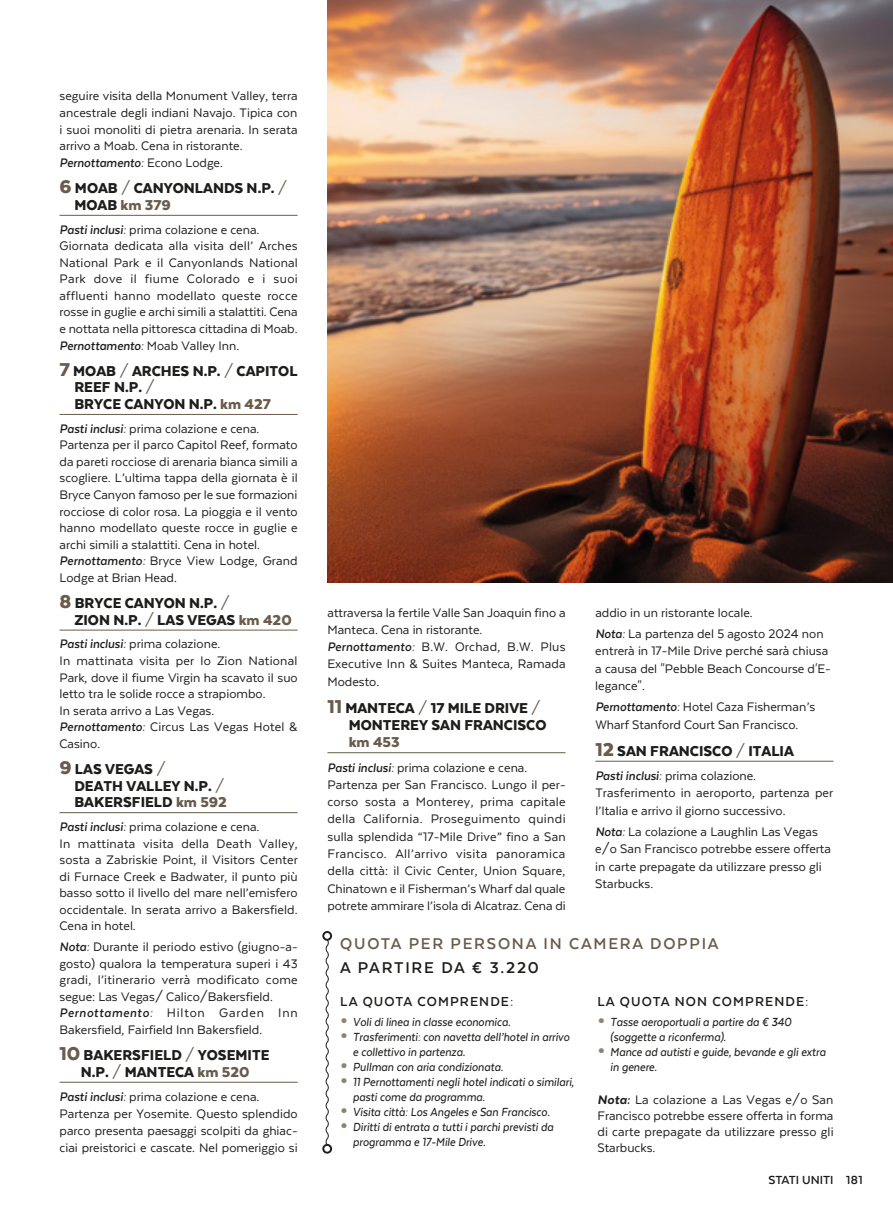
<style>
.page{position:relative;width:893px;height:1212px;background:#fff}
.page>*{position:absolute;margin:0;border:0;box-sizing:border-box;transform-origin:0 0}
.t1{font:700 18px "Texta";letter-spacing:.1em;color:#695c4b}
.t2{font:700 18px "Texta";letter-spacing:.1em;color:#1d1d1b}
.t3{font:900 16.5px/16.5px "Texta";color:#1d1d1b}
.t4{font:900 16.5px "Texta";color:#695c4b}
.t5{font:700 15px "Texta";letter-spacing:.075em;color:#1d1d1b}
.t6{font:14.25px/16.5px "Texta";color:#1d1d1b}
.t7{font:italic 500 13.5px/15px "Texta";color:#1d1d1b;scale:.9 1}
.t8{font:700 13.5px "Texta";color:#1d1d1b}
.s1{font-weight:700;font-style:italic}
.s2{font-size:21.45px;color:#695c4b}
.s3{font-weight:400;color:#695c4b}
.s4{color:#695c4b}
.s5{font-weight:900;font-style:normal;font-size:24px;color:#908270}
.s6{font-weight:800;font-style:italic}
</style>
<div class="page">
<hr style="left:60px;top:215px;width:238px;height:1px;background:#695c4b">
<hr style="left:60px;top:414px;width:238px;height:1px;background:#695c4b">
<hr style="left:60px;top:630px;width:238px;height:1px;background:#695c4b">
<hr style="left:60px;top:812px;width:238px;height:1px;background:#695c4b">
<hr style="left:60px;top:1082px;width:238px;height:1px;background:#695c4b">
<hr style="left:327px;top:752px;width:239px;height:1px;background:#695c4b">
<hr style="left:595px;top:761px;width:238px;height:1px;background:#695c4b">
<svg style="left:325px;top:940px;width:5px;height:205px"></svg>
<div style="left:322px;top:931px;width:10px;height:10px;border:2px solid #1d1d1b;border-radius:50%"></div>
<div style="left:322px;top:1144px;width:10px;height:9px;border:2px solid #1d1d1b;border-radius:50%"></div>
<img style="left:327px;top:0;width:566px;height:582px">
<p class="t6" style="left:60px;top:87px;width:240px">seguire visita della Monument Valley, terra ancestrale degli indiani Navajo. Tipica con i suoi monoliti di pietra arenaria. In serata arrivo a Moab. Cena in ristorante.<br><span class="s1">Pernottamento:</span> Econo Lodge.</p>
<p class="t3" style="left:74px;top:180px;width:214px;text-indent:-15px"><span class="s2">6</span> MOAB <span class="s3">/</span> CANYONLANDS N.P. <span class="s3">/<br></span>MOAB <span class="s4">km 379</span></p>
<p class="t6" style="left:60px;top:221px;width:240px"><span class="s1">Pasti inclusi:</span> prima colazione e cena.<br>Giornata dedicata alla visita dell’ Arches National Park e il Canyonlands National Park dove il fiume Colorado e i suoi affluenti hanno modellato queste rocce rosse in guglie e archi simili a stalattiti. Cena e nottata nella pittoresca cittadina di Moab.<br><span class="s1">Pernottamento:</span> Moab Valley Inn.</p>
<p class="t3" style="left:74px;top:362px;width:225px;text-indent:-15px"><span class="s2">7</span> MOAB <span class="s3">/</span> ARCHES N.P. <span class="s3">/</span> CAPITOL<br>REEF N.P. <span class="s3">/<br></span>BRYCE CANYON N.P. <span class="s4">km 427</span></p>
<p class="t6" style="left:60px;top:420px;width:240px"><span class="s1">Pasti inclusi:</span> prima colazione e cena.<br>Partenza per il parco Capitol Reef, formato da pareti rocciose di arenaria bianca simili a scogliere. L’ultima tappa della giornata è il Bryce Canyon famoso per le sue formazioni rocciose di color rosa. La pioggia e il vento hanno modellato queste rocce in guglie e archi simili a stalattiti. Cena in hotel.<br><span class="s1">Pernottamento:</span> Bryce View Lodge, Grand Lodge at Brian Head.</p>
<p class="t3" style="left:74px;top:595px;width:219px;text-indent:-15px"><span class="s2">8</span> BRYCE CANYON N.P. <span class="s3">/<br></span>ZION N.P. <span class="s3">/</span> LAS VEGAS <span class="s4">km 420</span></p>
<p class="t6" style="left:60px;top:636px;width:240px"><span class="s1">Pasti inclusi:</span> prima colazione.<br>In mattinata visita per lo Zion National Park, dove il fiume Virgin ha scavato il suo letto tra le solide rocce a strapiombo.<br>In serata arrivo a Las Vegas.<br><span class="s1">Pernottamento:</span> Circus Las Vegas Hotel &amp; Casino.</p>
<p class="t3" style="left:74px;top:760px;width:154px;text-indent:-15px"><span class="s2">9</span> LAS VEGAS <span class="s3">/<br></span>DEATH VALLEY N.P. <span class="s3">/<br></span>BAKERSFIELD <span class="s4">km 592</span></p>
<p class="t6" style="left:60px;top:818px;width:240px"><span class="s1">Pasti inclusi:</span> prima colazione e cena.<br>In mattinata visita della Death Valley, sosta a Zabriskie Point, il Visitors Center di Furnace Creek e Badwater, il punto più basso sotto il livello del mare nell’emisfero occidentale. In serata arrivo a Bakersfield.<br>Cena in hotel.</p>
<p class="t6" style="left:60px;top:938px;width:240px"><span class="s1">Nota:</span> Durante il periodo estivo (giugno-a&shy;gosto) qualora la temperatura superi i 43 gradi, l’itinerario verrà modificato come segue: Las Vegas/ Calico/Bakersfield.<br><span class="s1">Pernottamento:</span> Hilton Garden Inn Bakersfield, Fairfield Inn Bakersfield.</p>
<p class="t3" style="left:60px;top:1047px;width:212px;text-align:center"><span class="s2">10</span> BAKERSFIELD <span class="s3">/</span> YOSEMITE<br>N.P. <span class="s3">/</span> MANTECA <span class="s4">km 520</span></p>
<p class="t6" style="left:60px;top:1087px;width:240px;line-height:17.2px"><span class="s1">Pasti inclusi:</span> prima colazione e cena.<br>Partenza per Yosemite. Questo splendido parco presenta paesaggi scolpiti da ghiac&shy;ciai preistorici e cascate. Nel pomeriggio si</p>
<p class="t6" style="left:327px;top:604px;width:240px;line-height:17.2px">attraversa la fertile Valle San Joaquin fino a<br>Manteca. Cena in ristorante.<br><span class="s1">Pernottamento:</span> B.W. Orchad, B.W. Plus<br>Executive Inn &amp; Suites Manteca, Ramada<br>Modesto.</p>
<p class="t3" style="left:349px;top:699px;width:199px;line-height:17.2px;text-indent:-21px"><span class="s2">11</span> MANTECA <span class="s3">/</span> 17 MILE DRIVE <span class="s3">/<br></span>MONTEREY SAN FRANCISCO</p>
<p class="t4" style="left:349px;top:734px;width:53px">km 453</p>
<p class="t6" style="left:327px;top:759px;width:240px;line-height:17.2px"><span class="s1">Pasti inclusi:</span> prima colazione e cena.<br>Partenza per San Francisco. Lungo il per&shy;corso sosta a Monterey, prima capitale della California. Proseguimento quindi sulla splendida “17-Mile Drive” fino a San Francisco. All’arrivo visita panoramica della città: il Civic Center, Union Square, Chinatown e il Fisherman’s Wharf dal quale potrete ammirare l’isola di Alcatraz. Cena di</p>
<p class="t6" style="left:595px;top:601px;width:230px;line-height:21.5px">addio in un ristorante locale.<br><span class="s1">Nota:</span> La partenza del 5 agosto 2024 non</p>
<p class="t6" style="left:595px;top:642px;width:237px;line-height:17.2px">entrerà in 17-Mile Drive perché sarà chiusa a causa del "Pebble Beach Concourse d'E&shy;legance".</p>
<p class="t6" style="left:595px;top:698px;width:221px;line-height:17.2px"><span class="s1">Pernottamento:</span> Hotel Caza Fisherman’s<br>Wharf Stanford Court San Francisco.</p>
<p class="t3" style="left:595px;top:742px;width:200px"><span class="s2">12</span> SAN FRANCISCO <span class="s3">/</span> ITALIA</p>
<p class="t6" style="left:595px;top:767px;width:239px;line-height:17.2px"><span class="s1">Pasti inclusi:</span> prima colazione.<br>Trasferimento in aeroporto, partenza per l’Italia e arrivo il giorno successivo.</p>
<p class="t6" style="left:595px;top:823px;width:237px;line-height:17.2px"><span class="s1">Nota:</span> La colazione a Laughlin Las Vegas e/o San Francisco potrebbe essere offerta in carte prepagate da utilizzare presso gli Starbucks.</p>
<p class="t1" style="left:340px;top:935px;width:380px">QUOTA PER PERSONA IN CAMERA DOPPIA</p>
<p class="t2" style="left:340px;top:959px;width:200px">A PARTIRE DA € 3.220</p>
<p class="t5" style="left:340px;top:994px;width:175px">LA QUOTA COMPRENDE:</p>
<p class="t7" style="left:340px;top:1014px;width:191px"><span class="s5">•</span> Voli di linea in classe economica.</p>
<p class="t7" style="left:353px;top:1029px;width:242px;text-indent:-13px"><span class="s5">•</span> Trasferimenti: con navetta dell’hotel in arrivo e collettivo in partenza.</p>
<p class="t7" style="left:340px;top:1059px;width:183px"><span class="s5">•</span> Pullman con aria condizionata.</p>
<p class="t7" style="left:353px;top:1074px;width:247px;text-indent:-13px"><span class="s5">•</span> 11 Pernottamenti negli hotel indicati o similari, pasti come da programma.</p>
<p class="t7" style="left:340px;top:1104px;width:234px"><span class="s5">•</span> Visita città: Los Angeles e San Francisco.</p>
<p class="t7" style="left:353px;top:1119px;width:224px;text-indent:-13px"><span class="s5">•</span> Diritti di entrata a tutti i parchi previsti da programma e 17-Mile Drive.</p>
<p class="t5" style="left:597px;top:994px;width:213px">LA QUOTA NON COMPRENDE:</p>
<p class="t7" style="left:610px;top:1014px;width:203px;text-indent:-13px"><span class="s5">•</span> Tasse aeroportuali a partire da € 340 (soggette a riconferma).</p>
<p class="t7" style="left:610px;top:1044px;width:241px;text-indent:-13px"><span class="s5">•</span> Mance ad autisti e guide, bevande e gli extra in genere.</p>
<p class="t6" style="left:597px;top:1092px;width:238px;line-height:15.8px;text-align:justify"><span class="s6">Nota:</span> La colazione a Las Vegas e/o San Francisco potrebbe essere offerta in forma di carte prepagate da utilizzare presso gli Starbucks.</p>
<p class="t8" style="left:768px;top:1172px;width:96px">STATI UNITI 181</p>
</div>
